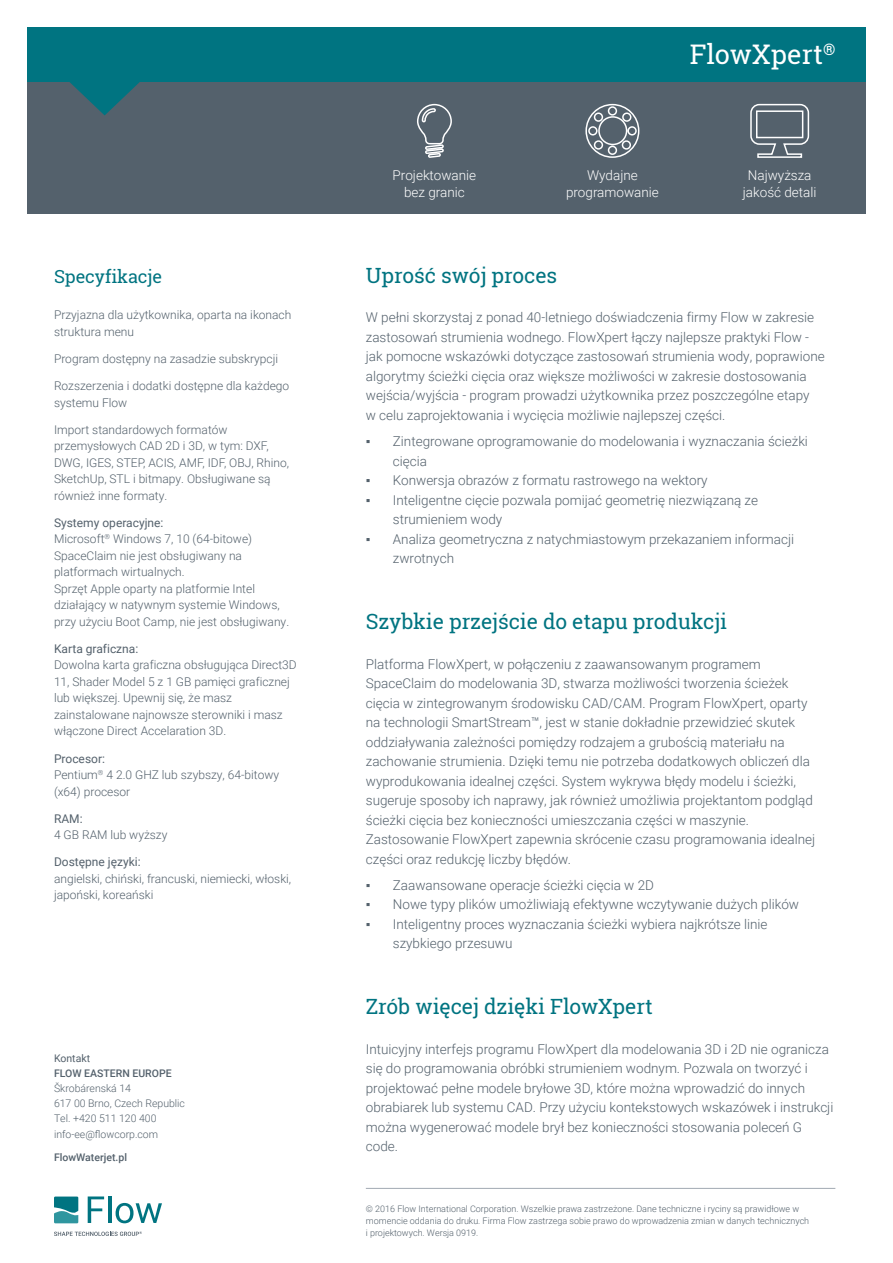
<style>
.page{position:relative;width:893px;height:1263px;background:#fff}
.page>*{position:absolute;margin:0;border:0;box-sizing:border-box;transform-origin:0 0}
.t1{font:27px "Roboto Slab";color:#fff}
.t2{font:21px "Roboto Slab";letter-spacing:-.005em;color:#007481}
.t3{font:18px "Roboto Slab";letter-spacing:-.005em;color:#007481}
.t4{font:300 13.5px/19.5px "Roboto";color:#54616c}
.t5{font:300 13.5px/16.2px "Roboto";color:#fff;text-align:center}
.t6{font:300 12px/16.5px "Roboto";color:#54616c}
.t7{font:12px "Roboto";color:#54616c}
.t8{font:300 10.5px/15px "Roboto";color:#54616c}
.t9{font:500 10.5px "Roboto";color:#54616c}
.t10{font:10.5px "Roboto";color:#54616c}
.t11{font:300 9px/12px "Roboto";color:#54616c}
.s1{font-weight:400}
.s2{font-family:"Arial";font-weight:400}
</style>
<div class="page">
<div style="left:27px;top:73px;width:839px;height:141px;background:#54616c"></div>
<div style="left:27px;top:27px;width:839px;height:54px;background:#007481"></div>
<svg style="left:68px;top:81px;width:73px;height:34px"></svg>
<hr style="left:366px;top:1188px;width:469px;height:1px;background:#a2a9b2">
<svg style="left:417px;top:103px;width:35px;height:55px"></svg>
<svg style="left:585px;top:103px;width:55px;height:55px"></svg>
<svg style="left:750px;top:103px;width:60px;height:55px"></svg>
<svg style="left:88px;top:1196px;width:16px;height:27px"></svg>
<hr style="left:108px;top:1196px;width:3px;height:27px;background:#007481">
<svg style="left:116px;top:1203px;width:46px;height:20px"></svg>
<svg style="left:54px;top:1231px;width:88px;height:5px"></svg>
<svg style="left:54px;top:1196px;width:24px;height:27px"></svg>
<h3 class="t3" style="left:54px;top:264px;width:110px">Specyfikacje</h3>
<p class="t6" style="left:54px;top:306px;width:239px">Przyjazna dla użytkownika, oparta na ikonach struktura menu</p>
<p class="t6" style="left:54px;top:350px;width:226px">Program dostępny na zasadzie subskrypcji</p>
<p class="t6" style="left:54px;top:377px;width:237px">Rozszerzenia i dodatki dostępne dla każdego systemu Flow</p>
<p class="t6" style="left:54px;top:421px;width:237px">Import standardowych formatów przemysłowych CAD 2D i 3D, w tym: DXF, DWG, IGES, STEP, ACIS, AMF, IDF, OBJ, Rhino, SketchUp, STL i bitmapy. Obsługiwane są również inne formaty.</p>
<p class="t6" style="left:54px;top:514px;width:237px"><span class="s1">Systemy operacyjne:<br></span>Microsoft<sup>®</sup> Windows 7, 10 (64-bitowe)<br>SpaceClaim nie jest obsługiwany na platformach wirtualnych.<br>Sprzęt Apple oparty na platformie Intel działający w natywnym systemie Windows, przy użyciu Boot Camp, nie jest obsługiwany.</p>
<p class="t7" style="left:54px;top:640px;width:86px">Karta graficzna:</p>
<p class="t6" style="left:54px;top:656px;width:244px">Dowolna karta graficzna obsługująca Direct3D 11, Shader Model 5 z 1 GB pamięci graficznej lub większej. Upewnij się, że masz zainstalowane najnowsze sterowniki i masz włączone Direct Accelaration 3D.</p>
<p class="t6" style="left:54px;top:750px;width:227px"><span class="s1">Procesor:<br></span>Pentium<sup>®</sup> 4 2.0 GHZ lub szybszy, 64-bitowy (x64) procesor</p>
<p class="t7" style="left:54px;top:810px;width:30px">RAM:</p>
<p class="t6" style="left:54px;top:826px;width:115px">4 GB RAM lub wyższy</p>
<p class="t7" style="left:54px;top:854px;width:88px">Dostępne języki:</p>
<p class="t6" style="left:54px;top:870px;width:239px">angielski, chiński, francuski, niemiecki, włoski, japoński, koreański</p>
<p class="t10" style="left:54px;top:1051px;width:38px">Kontakt</p>
<p class="t9" style="left:54px;top:1066px;width:119px">FLOW EASTERN EUROPE</p>
<p class="t8" style="left:54px;top:1081px;width:133px">Škrobárenská 14<br>617 00 Brno, Czech Republic<br>Tel. +420 511 120 400 info-ee@flowcorp.com</p>
<p class="t9" style="left:54px;top:1150px;width:75px">FlowWaterjet.pl</p>
<p class="t5" style="left:393px;top:167px;width:85px">Projektowanie bez granic</p>
<h1 class="t1" style="left:690px;top:35px;width:147px">FlowXpert<sup>®</sup></h1>
<p class="t5" style="left:566px;top:167px;width:94px">Wydajne programowanie</p>
<p class="t5" style="left:743px;top:167px;width:75px">Najwyższa jakość detali</p>
<h2 class="t2" style="left:366px;top:261px;width:193px">Uprość swój proces</h2>
<p class="t4" style="left:366px;top:307px;width:460px">W pełni skorzystaj z ponad 40-letniego doświadczenia firmy Flow w zakresie zastosowań strumienia wodnego. FlowXpert łączy najlepsze praktyki Flow - jak pomocne wskazówki dotyczące zastosowań strumienia wody, poprawione algorytmy ścieżki cięcia oraz większe możliwości w zakresie dostosowania wejścia/wyjścia - program prowadzi użytkownika przez poszczególne etapy<br>w celu zaprojektowania i wycięcia możliwie najlepszej części.</p>
<p class="t4" style="left:393px;top:431px;width:417px;text-indent:-27px"><span class="s2">▪</span> Zintegrowane oprogramowanie do modelowania i wyznaczania ścieżki cięcia</p>
<p class="t4" style="left:366px;top:470px;width:343px"><span class="s2">▪</span> Konwersja obrazów z formatu rastrowego na wektory</p>
<p class="t4" style="left:393px;top:490px;width:367px;text-indent:-27px"><span class="s2">▪</span> Inteligentne cięcie pozwala pomijać geometrię niezwiązaną ze strumieniem wody</p>
<p class="t4" style="left:393px;top:529px;width:403px;text-indent:-27px"><span class="s2">▪</span> Analiza geometryczna z natychmiastowym przekazaniem informacji zwrotnych</p>
<h2 class="t2" style="left:366px;top:607px;width:363px">Szybkie przejście do etapu produkcji</h2>
<p class="t4" style="left:366px;top:654px;width:451px">Platforma FlowXpert, w połączeniu z zaawansowanym programem SpaceClaim do modelowania 3D, stwarza możliwości tworzenia ścieżek cięcia w zintegrowanym środowisku CAD/CAM. Program FlowXpert, oparty na technologii SmartStream™, jest w stanie dokładnie przewidzieć skutek oddziaływania zależności pomiędzy rodzajem a grubością materiału na zachowanie strumienia. Dzięki temu nie potrzeba dodatkowych obliczeń dla wyprodukowania idealnej części. System wykrywa błędy modelu i ścieżki, sugeruje sposoby ich naprawy, jak również umożliwia projektantom podgląd ścieżki cięcia bez konieczności umieszczania części w maszynie.<br>Zastosowanie FlowXpert zapewnia skrócenie czasu programowania idealnej części oraz redukcję liczby błędów.</p>
<p class="t4" style="left:366px;top:875px;width:290px"><span class="s2">▪</span> Zaawansowane operacje ścieżki cięcia w 2D</p>
<p class="t4" style="left:366px;top:894px;width:435px"><span class="s2">▪</span> Nowe typy plików umożliwiają efektywne wczytywanie dużych plików</p>
<p class="t4" style="left:393px;top:914px;width:376px;text-indent:-27px"><span class="s2">▪</span> Inteligentny proces wyznaczania ścieżki wybiera najkrótsze linie szybkiego przesuwu</p>
<h2 class="t2" style="left:366px;top:992px;width:289px">Zrób więcej dzięki FlowXpert</h2>
<p class="t4" style="left:366px;top:1039px;width:469px">Intuicyjny interfejs programu FlowXpert dla modelowania 3D i 2D nie ogranicza się do programowania obróbki strumieniem wodnym. Pozwala on tworzyć i projektować pełne modele bryłowe 3D, które można wprowadzić do innych obrabiarek lub systemu CAD. Przy użyciu kontekstowych wskazówek i instrukcji można wygenerować modele brył bez konieczności stosowania poleceń G code.</p>
<p class="t11" style="left:366px;top:1202px;width:445px">© 2016 Flow International Corporation. Wszelkie prawa zastrzeżone. Dane techniczne i ryciny są prawidłowe w momencie oddania do druku. Firma Flow zastrzega sobie prawo do wprowadzenia zmian w danych technicznych i projektowych. Wersja 0919.</p>
</div>
